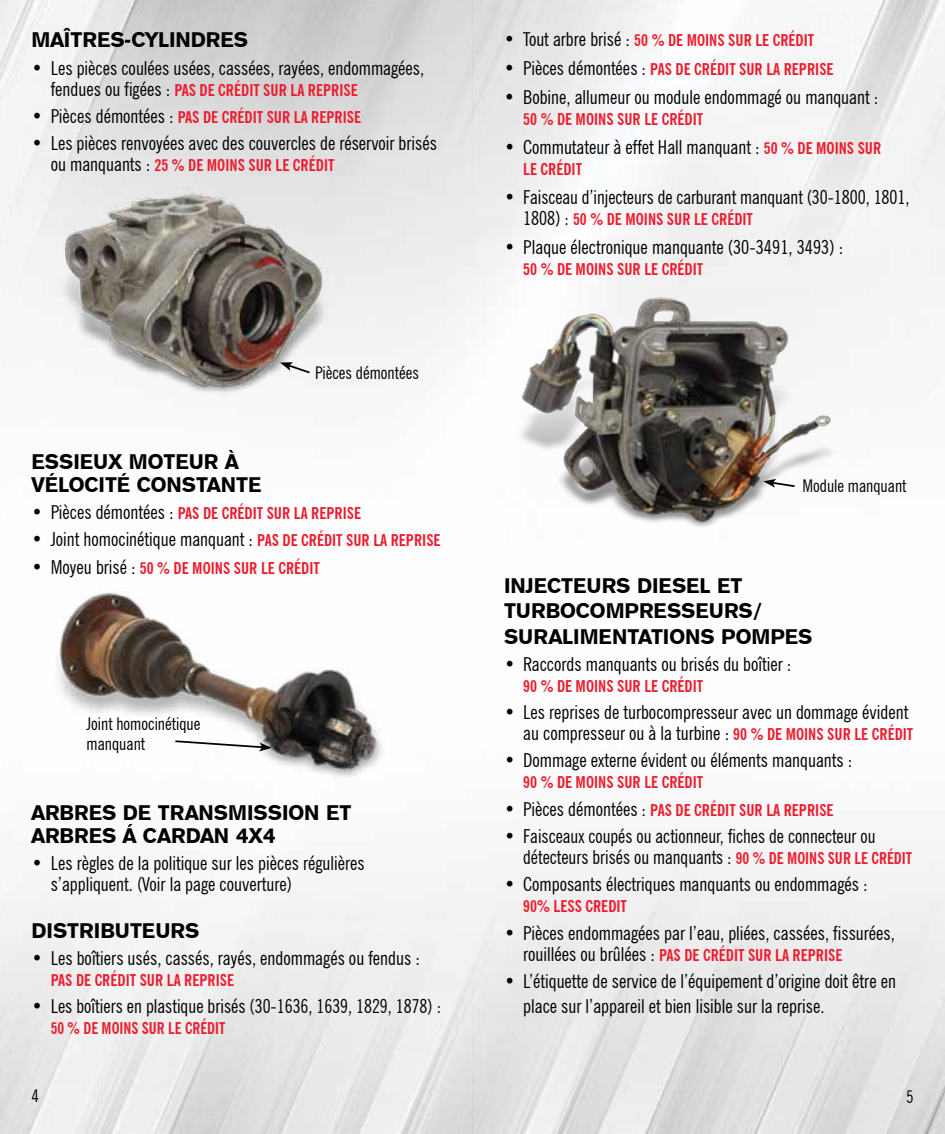
<style>
.page{position:relative;width:945px;height:1134px;background:#fff}
.page>*{position:absolute;margin:0;border:0;box-sizing:border-box;transform-origin:0 0}
.t1{font:21px/22.8px "Gothic 725 BT Black A";color:#000}
.t2{font:condensed 19.25px/21px "News Gothic BT";color:#000}
.t3{font:condensed 17.5px/19.2px "News Gothic BT";color:#000}
.t4{font:700 condensed 16.1px "News Gothic BT";color:#ed1c2e}
.s1{font-weight:400;font-size:19.25px;color:#000}
.s2{font-weight:700;font-size:16.1px;color:#ed1c2e}
</style>
<div class="page">
<img style="left:0;top:0;width:945px;height:1134px">
<img style="left:40px;top:576px;width:353px;height:221px">
<svg style="left:174px;top:739px;width:98px;height:12px"></svg>
<img style="left:512px;top:287px;width:336px;height:254px">
<svg style="left:763px;top:479px;width:34px;height:9px"></svg>
<img style="left:55px;top:187px;width:280px;height:225px">
<svg style="left:280px;top:362px;width:32px;height:13px"></svg>
<p class="t1" style="left:32px;top:28px;width:218px">MAÎTRES-CYLINDRES</p>
<p class="t2" style="left:32px;top:57px;width:394px">• Les pièces coulées usées, cassées, rayées, endommagées,</p>
<p class="t4" style="left:51px;top:80px;width:309px"><span class="s1">fendues ou figées :</span> PAS DE CRÉDIT SUR LA REPRISE</p>
<p class="t4" style="left:32px;top:107px;width:331px"><span class="s1">• Pièces démontées :</span> PAS DE CRÉDIT SUR LA REPRISE</p>
<p class="t2" style="left:31px;top:133px;width:407px">• Les pièces renvoyées avec des couvercles de réservoir brisés</p>
<p class="t4" style="left:51px;top:156px;width:285px"><span class="s1">ou manquants :</span> 25 % DE MOINS SUR LE CRÉDIT</p>
<p class="t3" style="left:315px;top:363px;width:105px">Pièces démontées</p>
<p class="t1" style="left:32px;top:450px;width:232px">ESSIEUX MOTEUR À<br>VÉLOCITÉ CONSTANTE</p>
<p class="t4" style="left:31px;top:503px;width:331px"><span class="s1">• Pièces démontées :</span> PAS DE CRÉDIT SUR LA REPRISE</p>
<p class="t2" style="left:31px;top:529px;width:411px">• Joint homocinétique manquant : <span class="s2">PAS DE CRÉDIT SUR LA REPRISE</span></p>
<p class="t4" style="left:32px;top:558px;width:290px"><span class="s1">• Moyeu brisé :</span> 50 % DE MOINS SUR LE CRÉDIT</p>
<p class="t3" style="left:87px;top:714px;width:115px">Joint homocinétique manquant</p>
<p class="t1" style="left:32px;top:801px;width:321px">ARBRES DE TRANSMISSION ET<br>ARBRES Á CARDAN 4X4</p>
<p class="t2" style="left:51px;top:853px;width:316px;text-indent:-19px">• Les règles de la politique sur les pièces régulières s’appliquent. (Voir la page couverture)</p>
<p class="t1" style="left:32px;top:919px;width:169px">DISTRIBUTEURS</p>
<p class="t2" style="left:32px;top:948px;width:390px">• Les boîtiers usés, cassés, rayés, endommagés ou fendus :</p>
<p class="t4" style="left:51px;top:971px;width:185px">PAS DE CRÉDIT SUR LA REPRISE</p>
<p class="t2" style="left:32px;top:996px;width:411px">• Les boîtiers en plastique brisés (30-1636, 1639, 1829, 1878) :</p>
<p class="t4" style="left:51px;top:1019px;width:176px">50 % DE MOINS SUR LE CRÉDIT</p>
<p class="t4" style="left:504px;top:31px;width:312px"><span class="s1">• Tout arbre brisé :</span> 50 % DE MOINS SUR LE CRÉDIT</p>
<p class="t4" style="left:504px;top:59px;width:331px"><span class="s1">• Pièces démontées :</span> PAS DE CRÉDIT SUR LA REPRISE</p>
<p class="t2" style="left:504px;top:86px;width:376px">• Bobine, allumeur ou module endommagé ou manquant :</p>
<p class="t4" style="left:523px;top:109px;width:182px">50 % DE MOINS SUR LE CRÉDIT</p>
<p class="t2" style="left:504px;top:136px;width:379px">• Commutateur à effet Hall manquant : <span class="s2">50 % DE MOINS SUR</span></p>
<p class="t4" style="left:523px;top:159px;width:60px">LE CRÉDIT</p>
<p class="t2" style="left:504px;top:186px;width:407px">• Faisceau d’injecteurs de carburant manquant (30-1800, 1801,</p>
<p class="t4" style="left:523px;top:209px;width:231px"><span class="s1">1808) :</span> 50 % DE MOINS SUR LE CRÉDIT</p>
<p class="t2" style="left:504px;top:236px;width:341px">• Plaque électronique manquante (30-3491, 3493) :</p>
<p class="t4" style="left:523px;top:259px;width:182px">50 % DE MOINS SUR LE CRÉDIT</p>
<p class="t3" style="left:802px;top:476px;width:106px">Module manquant</p>
<p class="t1" style="left:504px;top:572px;width:310px;line-height:25.4px">INJECTEURS DIESEL ET<br>TURBOCOMPRESSEURS/<br>SURALIMENTATIONS POMPES</p>
<p class="t2" style="left:504px;top:653px;width:289px">• Raccords manquants ou brisés du boîtier :</p>
<p class="t4" style="left:523px;top:676px;width:182px">90 % DE MOINS SUR LE CRÉDIT</p>
<p class="t2" style="left:504px;top:702px;width:411px;text-align:right">• Les reprises de turbocompresseur avec un dommage évident au compresseur ou à la turbine : <span class="s2">90 % DE MOINS SUR LE CRÉDIT</span></p>
<p class="t2" style="left:504px;top:750px;width:350px">• Dommage externe évident ou éléments manquants :</p>
<p class="t4" style="left:523px;top:773px;width:182px">90 % DE MOINS SUR LE CRÉDIT</p>
<p class="t4" style="left:504px;top:800px;width:331px"><span class="s1">• Pièces démontées :</span> PAS DE CRÉDIT SUR LA REPRISE</p>
<p class="t2" style="left:523px;top:826px;width:390px;text-indent:-19px">• Faisceaux coupés ou actionneur, fiches de connecteur ou détecteurs brisés ou manquants : <span class="s2">90 % DE MOINS SUR LE CRÉDIT</span></p>
<p class="t2" style="left:504px;top:874px;width:365px">• Composants électriques manquants ou endommagés :</p>
<p class="t4" style="left:523px;top:897px;width:105px">90% LESS CREDIT</p>
<p class="t2" style="left:504px;top:922px;width:392px">• Pièces endommagées par l’eau, pliées, cassées, fissurées,</p>
<p class="t4" style="left:523px;top:945px;width:321px"><span class="s1">rouillées ou brûlées :</span> PAS DE CRÉDIT SUR LA REPRISE</p>
<p class="t2" style="left:523px;top:968px;width:374px;line-height:25.4px;text-indent:-19px">• L’étiquette de service de l’équipement d’origine doit être en place sur l’appareil et bien lisible sur la reprise.</p>
<p class="t3" style="left:32px;top:1086px;width:9px">4</p>
<p class="t3" style="left:906px;top:1087px;width:9px">5</p>
</div>
